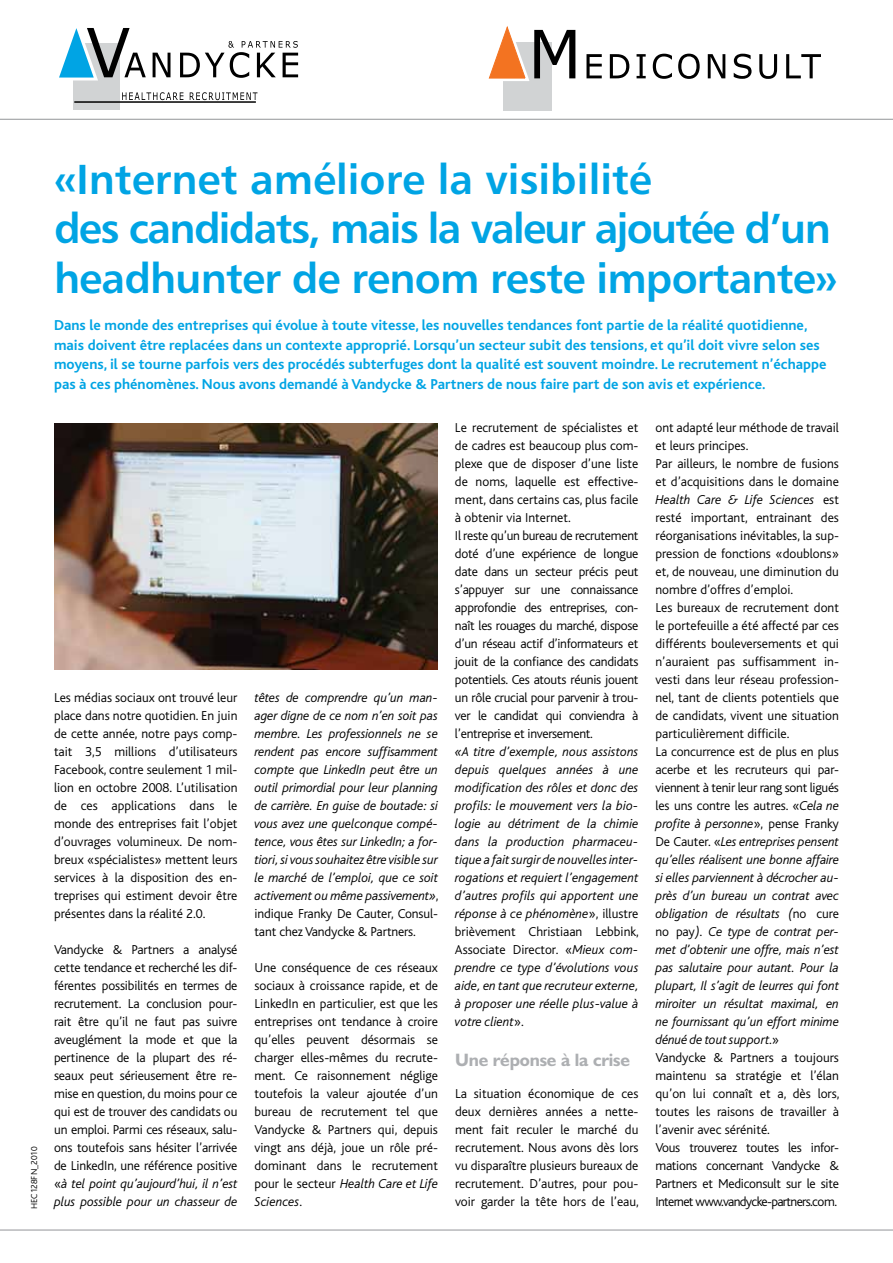
<style>
.page{position:relative;width:893px;height:1263px;background:#fff}
.page>*{position:absolute;margin:0;border:0;box-sizing:border-box;transform-origin:0 0}
.t1{font:42px/49.5px "Humanist 777 BT Bold B";letter-spacing:-.02em;color:#00a4e4}
.t2{font:700 18px "Humanist 521 BT";letter-spacing:-.01em;color:#adafb2}
.t3{font:700 15px/19.5px "Bliss";color:#00a4e4}
.t4{font:300 13.5px/18px "Bliss";color:#000;text-align:justify}
.t5{font:italic 300 13.5px/18px "Bliss";letter-spacing:-.01em;color:#000;text-align:justify}
.t6{font:300 13.5px/18px "Bliss";letter-spacing:-.02em;color:#000}
.t7{font:300 9px "Bliss";color:#000}
.s1{font-style:italic}
.s2{font-style:normal}
</style>
<div class="page">
<div style="left:73px;top:43px;width:47px;height:67px;background:#d1d3d4"></div>
<svg style="left:59px;top:28px;width:87px;height:52px"></svg>
<svg style="left:153px;top:53px;width:17px;height:24px"></svg>
<svg style="left:122px;top:92px;width:61px;height:8px"></svg>
<svg style="left:190px;top:92px;width:67px;height:8px"></svg>
<svg style="left:180px;top:41px;width:118px;height:37px"></svg>
<hr style="left:74px;top:102px;width:182px;height:1px;background:#000">
<hr style="left:0;top:1230px;width:893px;height:1px;background:#939598">
<img style="left:54px;top:423px;width:384px;height:247px">
<div style="left:504px;top:43px;width:48px;height:68px;background:#d1d3d4"></div>
<svg style="left:488px;top:26px;width:87px;height:55px"></svg>
<svg style="left:586px;top:54px;width:16px;height:24px"></svg>
<svg style="left:610px;top:54px;width:19px;height:24px"></svg>
<svg style="left:637px;top:54px;width:9px;height:24px"></svg>
<svg style="left:653px;top:54px;width:19px;height:25px"></svg>
<svg style="left:678px;top:54px;width:22px;height:25px"></svg>
<svg style="left:708px;top:54px;width:17px;height:24px"></svg>
<svg style="left:734px;top:54px;width:17px;height:25px"></svg>
<svg style="left:759px;top:54px;width:18px;height:25px"></svg>
<svg style="left:786px;top:54px;width:35px;height:24px"></svg>
<hr style="left:0;top:119px;width:893px;height:1px;background:#939598">
<p class="t7" style="left:30px;top:1209px;width:64px;rotate:-90deg">HEC128FN_2010</p>
<h1 class="t1" style="left:54px;top:153px;width:785px">«Internet améliore la visibilité<br>des candidats, mais la valeur ajoutée d’un headhunter de renom reste importante»</h1>
<p class="t3" style="left:54px;top:316px;width:774px">Dans le monde des entreprises qui évolue à toute vitesse, les nouvelles tendances font partie de la réalité quotidienne, mais doivent être replacées dans un contexte approprié. Lorsqu’un secteur subit des tensions, et qu’il doit vivre selon ses moyens, il se tourne parfois vers des procédés subterfuges dont la qualité est souvent moindre. Le recrutement n’échappe pas à ces phénomènes. Nous avons demandé à Vandycke &amp; Partners de nous faire part de son avis et expérience.</p>
<p class="t4" style="left:54px;top:689px;width:185px">Les médias sociaux ont trouvé leur place dans notre quotidien. En juin de cette année, notre pays comp&shy;tait 3,5 millions d’utilisateurs Facebook, contre seulement 1 mil&shy;lion en octobre 2008. L’utilisation de ces applications dans le monde des entreprises fait l’objet d’ouvrages volumineux. De nom&shy;breux «spécialistes» mettent leurs services à la disposition des en&shy;treprises qui estiment devoir être présentes dans la réalité 2.0.</p>
<p class="t4" style="left:54px;top:941px;width:185px">Vandycke &amp; Partners a analysé cette tendance et recherché les dif&shy;férentes possibilités en termes de recrutement. La conclusion pour&shy;rait être qu’il ne faut pas suivre aveuglément la mode et que la pertinence de la plupart des ré&shy;seaux peut sérieusement être re&shy;mise en question, du moins pour ce qui est de trouver des candidats ou un emploi. Parmi ces réseaux, salu&shy;ons toutefois sans hésiter l’arrivée de LinkedIn, une référence positive «<span class="s1">à tel point qu’aujourd’hui, il n’est plus possible pour un chasseur de</span></p>
<p class="t5" style="left:254px;top:689px;width:185px">têtes de comprendre qu’un man&shy;ager digne de ce nom n’en soit pas membre. Les professionnels ne se rendent pas encore suffisamment compte que LinkedIn peut être un outil primordial pour leur planning de carrière. En guise de boutade: si vous avez une quelconque compé&shy;tence, vous êtes sur LinkedIn; a for&shy;tiori, si vous souhaitez être visible sur le marché de l’emploi, que ce soit activement ou même passivement»<span class="s2">, indique Franky De Cauter, Consul&shy;tant chez Vandycke &amp; Partners.</span></p>
<p class="t4" style="left:254px;top:959px;width:185px">Une conséquence de ces réseaux sociaux à croissance rapide, et de LinkedIn en particulier, est que les entreprises ont tendance à croire qu’elles peuvent désormais se charger elles-mêmes du recrute&shy;ment. Ce raisonnement néglige toutefois la valeur ajoutée d’un bureau de recrutement tel que Vandycke &amp; Partners qui, depuis vingt ans déjà, joue un rôle pré&shy;dominant dans le recrutement pour le secteur <span class="s1">Health Care et Life Sciences</span>.</p>
<p class="t6" style="left:455px;top:419px;width:185px">Le recrutement de spécialistes et de cadres est beaucoup plus com&shy;plexe que de disposer d’une liste de noms, laquelle est effective&shy;ment, dans certains cas, plus facile à obtenir via Internet.<br>Il reste qu’un bureau de recrutement doté d’une expérience de longue date dans un secteur précis peut s’appuyer sur une connaissance approfondie des entreprises, con&shy;naît les rouages du marché, dispose d’un réseau actif d’informateurs et jouit de la confiance des candidats potentiels. Ces atouts réunis jouent un rôle crucial pour parvenir à trou&shy;ver le candidat qui conviendra à l’entreprise et inversement.</p>
<p class="t5" style="left:455px;top:743px;width:185px">«A titre d’exemple, nous assistons depuis quelques années à une modification des rôles et donc des profils: le mouvement vers la bio&shy;logie au détriment de la chimie dans la production pharmaceu&shy;tique a fait surgir de nouvelles inter&shy;rogations et requiert l’engagement d’autres profils qui apportent une réponse à ce phénomène<span class="s2">», illustre brièvement Christiaan Lebbink, Associate Director. «</span>Mieux com&shy;prendre ce type d’évolutions vous aide, en tant que recruteur externe, à proposer une réelle plus-value à votre client<span class="s2">».</span></p>
<h2 class="t2" style="left:455px;top:1048px;width:177px">Une réponse à la crise</h2>
<p class="t4" style="left:455px;top:1085px;width:185px">La situation économique de ces deux dernières années a nette&shy;ment fait reculer le marché du recrutement. Nous avons dès lors vu disparaître plusieurs bureaux de recrutement. D’autres, pour pou&shy;voir garder la tête hors de l’eau,</p>
<p class="t4" style="left:655px;top:419px;width:185px;text-align:left">ont adapté leur méthode de travail et leurs principes.<br>Par ailleurs, le nombre de fusions et d’acquisitions dans le domaine <span class="s1">Health Care &amp; Life Sciences</span> est resté important, entrainant des réorganisations inévitables, la sup&shy;pression de fonctions «doublons» et, de nouveau, une diminution du nombre d’offres d’emploi.<br>Les bureaux de recrutement dont le portefeuille a été affecté par ces différents bouleversements et qui n’auraient pas suffisamment in&shy;vesti dans leur réseau profession&shy;nel, tant de clients potentiels que de candidats, vivent une situation particulièrement difficile.<br>La concurrence est de plus en plus acerbe et les recruteurs qui par&shy;viennent à tenir leur rang sont ligués les uns contre les autres. «<span class="s1">Cela ne profite à personne</span>», pense Franky De Cauter. «<span class="s1">Les entreprises pensent qu’elles réalisent une bonne affaire si elles parviennent à décrocher au&shy;près d’un bureau un contrat avec obligation de résultats (</span>no cure no pay<span class="s1">). Ce type de contrat per&shy;met d’obtenir une offre, mais n’est pas salutaire pour autant. Pour la plupart, Il s’agit de leurres qui font miroiter un résultat maximal, en ne fournissant qu’un effort minime dénué de tout support</span>.»<br>Vandycke &amp; Partners a toujours maintenu sa stratégie et l’élan qu’on lui connaît et a, dès lors, toutes les raisons de travailler à l’avenir avec sérénité.<br>Vous trouverez toutes les infor&shy;mations concernant Vandycke &amp; Partners et Mediconsult sur le site Internet www.vandycke-partners.com.</p>
</div>
